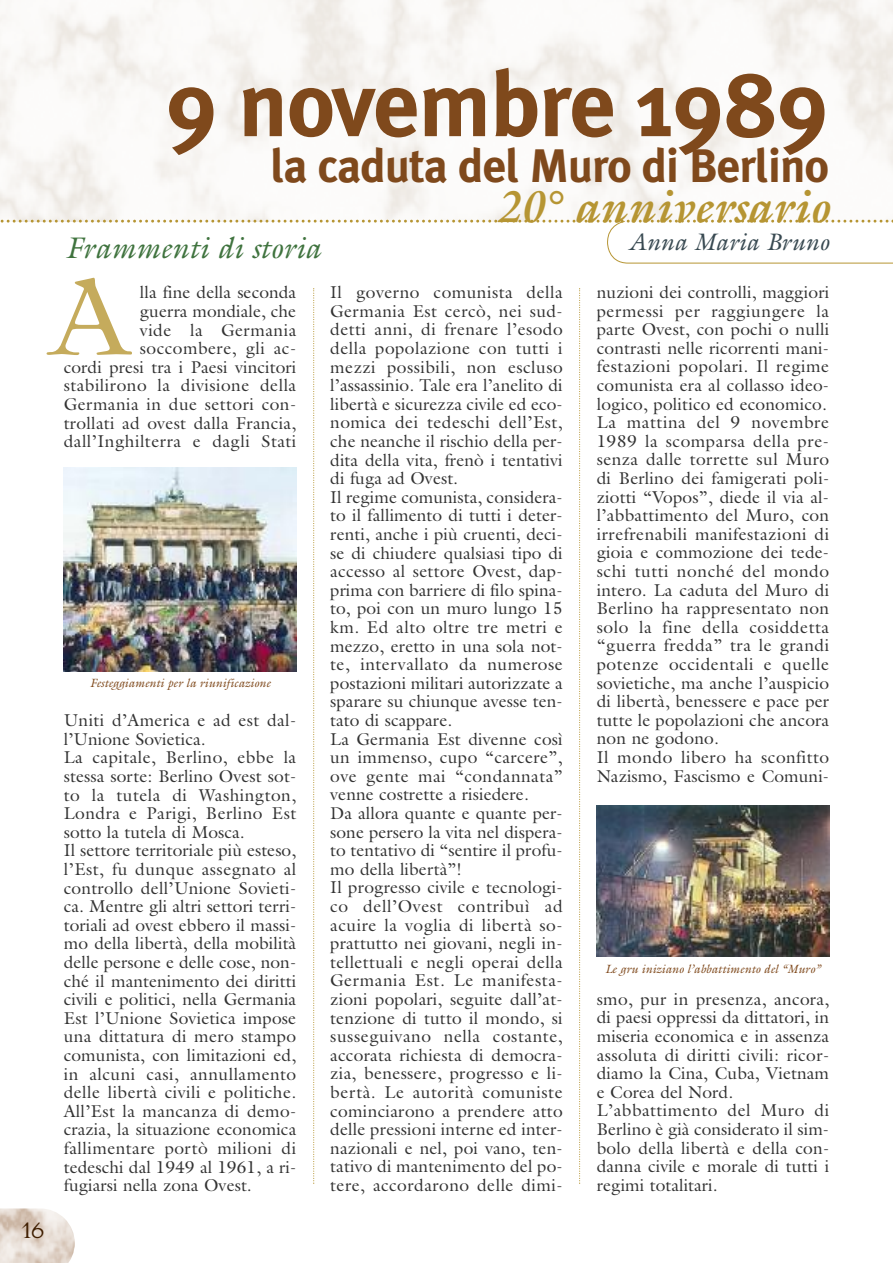
<style>
.page{position:relative;width:893px;height:1263px;background:#fff}
.page>*{position:absolute;margin:0;border:0;box-sizing:border-box;transform-origin:0 0}
.t1{font:178.65px "Democratica";color:#c5ab5c}
.t2{font:700 92.4px "Meta Plus";letter-spacing:-.015em;color:#7f491c}
.t3{font:700 46.95px "Meta Plus";letter-spacing:-.02em;color:#7f491c}
.t4{font:italic 700 45px "Galliard";color:#b69533}
.t5{font:italic 30px "Galliard";color:#3f733e}
.t6{font:italic 24px "Galliard";color:#384951}
.t7{font:21px "Augustea";color:#3f1e00}
.t8{font:17.25px/18.6px "Galliard";letter-spacing:.01em;color:#333}
.t9{font:italic 12px "Galliard";color:#7f491c}
</style>
<div class="page">
<svg style="left:0;top:1208px;width:40px;height:55px;background:#e1d5cb"></svg>
<img style="left:40px;top:1209px;width:35px;height:54px">
<svg style="left:0;top:220px;width:893px;height:44px"></svg>
<img style="left:64px;top:467px;width:233px;height:205px">
<img style="left:596px;top:805px;width:233px;height:152px">
<svg style="left:313px;top:288px;width:1px;height:896px"></svg>
<svg style="left:579px;top:288px;width:1px;height:896px"></svg>
<h2 class="t2" style="left:166px;top:50px;width:665px">9 novembre 1989</h2>
<h3 class="t3" style="left:270px;top:138px;width:560px">la caduta del Muro di Berlino</h3>
<h3 class="t4" style="left:496px;top:180px;width:335px">20° anniversario</h3>
<h3 class="t6" style="left:628px;top:228px;width:203px">Anna Maria Bruno</h3>
<h3 class="t5" style="left:65px;top:230px;width:257px">Frammenti di storia</h3>
<p class="t8" style="left:64px;top:283px;width:234px;text-align:right">lla fine della seconda<br>guerra mondiale, che<br>vide la Germania soccombere, gli ac-<br>cordi presi tra i Paesi vincitori stabilirono la divisione della<br>Germania in due settori con&shy;trollati ad ovest dalla Francia, dall’Inghilterra e dagli Stati</p>
<h1 class="t1" style="left:46px;top:222px;width:89px">A</h1>
<p class="t8" style="left:330px;top:283px;width:234px">Il governo comunista della<br>Germania Est cercò, nei sud&shy;detti anni, di frenare l’esodo della popolazione con tutti i mezzi possibili, non escluso l’assassinio. Tale era l’anelito di libertà e sicurezza civile ed eco&shy;nomica dei tedeschi dell’Est, che neanche il rischio della per&shy;dita della vita, frenò i tentativi di fuga ad Ovest.<br>Il regime comunista, considera&shy;to il fallimento di tutti i deter&shy;renti, anche i più cruenti, deci&shy;se di chiudere qualsiasi tipo di accesso al settore Ovest, dap&shy;prima con barriere di filo spina&shy;to, poi con un muro lungo 15 km. Ed alto oltre tre metri e mezzo, eretto in una sola not&shy;te, intervallato da numerose postazioni militari autorizzate a sparare su chiunque avesse ten&shy;tato di scappare.<br>La Germania Est divenne così un immenso, cupo “carcere”, ove gente mai “condannata” venne costrette a risiedere.<br>Da allora quante e quante per&shy;sone persero la vita nel dispera&shy;to tentativo di “sentire il profu&shy;mo della libertà”!<br>Il progresso civile e tecnologi&shy;co dell’Ovest contribuì ad acuire la voglia di libertà so&shy;prattutto nei giovani, negli in&shy;tellettuali e negli operai della<br>Germania Est. Le manifesta&shy;zioni popolari, seguite dall’at&shy;tenzione di tutto il mondo, si susseguivano nella costante, accorata richiesta di democra&shy;zia, benessere, progresso e li&shy;bertà. Le autorità comuniste cominciarono a prendere atto delle pressioni interne ed inter&shy;nazionali e nel, poi vano, ten&shy;tativo di mantenimento del po&shy;tere, accordarono delle dimi-</p>
<p class="t8" style="left:597px;top:283px;width:234px">nuzioni dei controlli, maggiori permessi per raggiungere la parte Ovest, con pochi o nulli contrasti nelle ricorrenti mani&shy;festazioni popolari. Il regime comunista era al collasso ideo&shy;logico, politico ed economico.<br>La mattina del 9 novembre<br>1989 la scomparsa della pre&shy;senza dalle torrette sul Muro di Berlino dei famigerati poli&shy;ziotti “Vopos”, diede il via al&shy;l’abbattimento del Muro, con irrefrenabili manifestazioni di gioia e commozione dei tede&shy;schi tutti nonché del mondo intero. La caduta del Muro di<br>Berlino ha rappresentato non solo la fine della cosiddetta “guerra fredda” tra le grandi potenze occidentali e quelle sovietiche, ma anche l’auspicio di libertà, benessere e pace per tutte le popolazioni che ancora non ne godono.<br>Il mondo libero ha sconfitto<br>Nazismo, Fascismo e Comuni-</p>
<p class="t9" style="left:90px;top:675px;width:182px">Festeggiamenti per la riunificazione</p>
<p class="t8" style="left:64px;top:711px;width:234px">Uniti d’America e ad est dal&shy;l’Unione Sovietica.<br>La capitale, Berlino, ebbe la stessa sorte: Berlino Ovest sot&shy;to la tutela di Washington,<br>Londra e Parigi, Berlino Est sotto la tutela di Mosca.<br>Il settore territoriale più esteso, l’Est, fu dunque assegnato al controllo dell’Unione Sovieti&shy;ca. Mentre gli altri settori terri&shy;toriali ad ovest ebbero il massi&shy;mo della libertà, della mobilità delle persone e delle cose, non&shy;ché il mantenimento dei diritti civili e politici, nella Germania<br>Est l’Unione Sovietica impose una dittatura di mero stampo comunista, con limitazioni ed, in alcuni casi, annullamento delle libertà civili e politiche.<br>All’Est la mancanza di demo&shy;crazia, la situazione economica fallimentare portò milioni di tedeschi dal 1949 al 1961, a ri&shy;fugiarsi nella zona Ovest.</p>
<p class="t9" style="left:605px;top:962px;width:217px">Le gru iniziano l’abbattimento del “Muro”</p>
<p class="t8" style="left:597px;top:989px;width:234px">smo, pur in presenza, ancora, di paesi oppressi da dittatori, in miseria economica e in assenza assoluta di diritti civili: ricor&shy;diamo la Cina, Cuba, Vietnam e Corea del Nord.<br>L’abbattimento del Muro di<br>Berlino è già considerato il sim&shy;bolo della libertà e della con&shy;danna civile e morale di tutti i regimi totalitari.</p>
<p class="t7" style="left:21px;top:1218px;width:25px">16</p>
</div>
